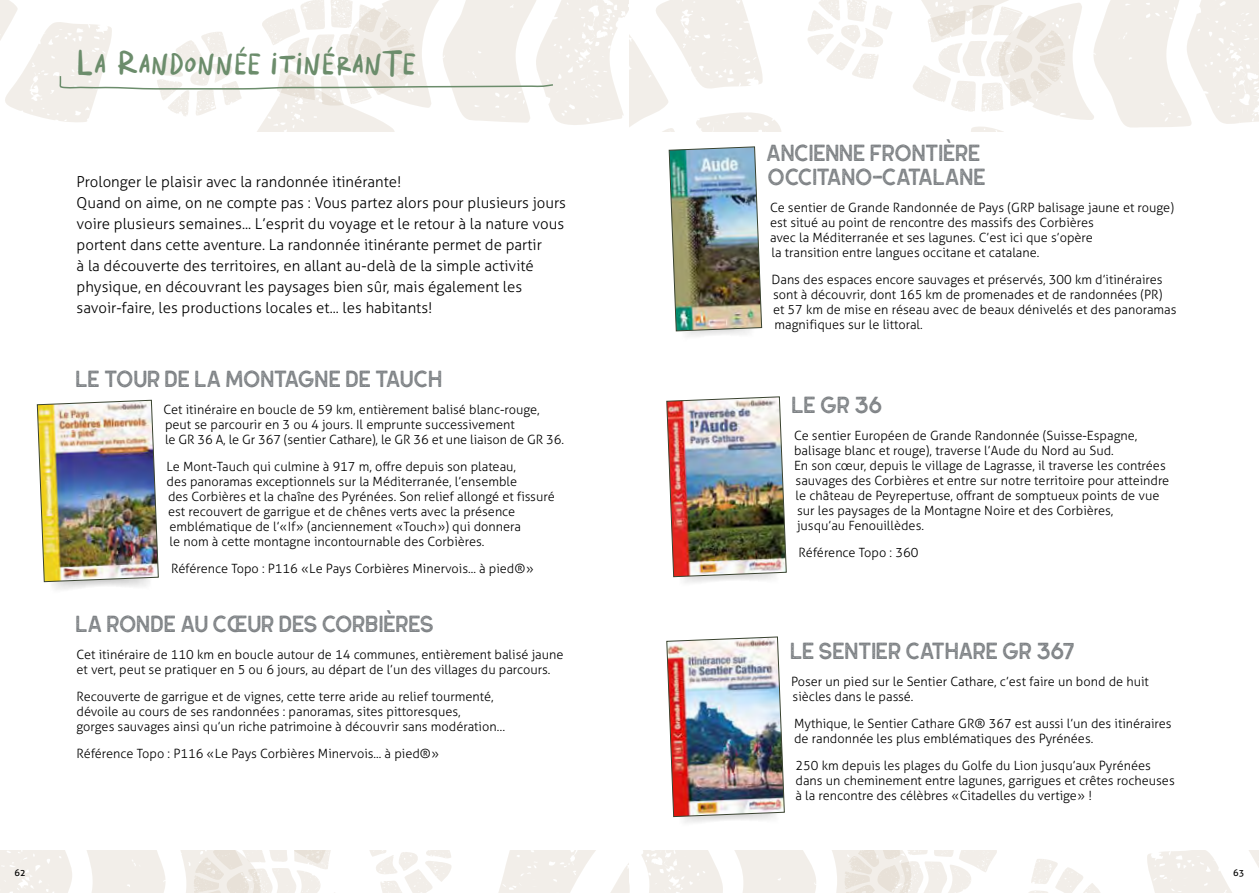
<style>
.page{position:relative;width:1259px;height:893px;background:#fff}
.page>*{position:absolute;margin:0;border:0;box-sizing:border-box;transform-origin:0 0}
.t1{font:36px "Boyrun";letter-spacing:-.01em;color:#6c8d6c}
.t2{font:22.5px/24px "Hillstown Sans Aged";color:#7e8285}
.t3{font:300 15px/21px "Aller";color:#000}
.t4{font:300 12.75px/15px "Aller";color:#000}
.t5{font:9.3px "Aller";color:#000}
</style>
<div class="page">
<svg style="left:807px;top:0;width:452px;height:132px"></svg>
<svg style="left:0;top:850px;width:451px;height:43px"></svg>
<svg style="left:1147px;top:850px;width:112px;height:43px"></svg>
<svg style="left:498px;top:850px;width:499px;height:43px"></svg>
<svg style="left:1029px;top:859px;width:71px;height:34px"></svg>
<img style="left:37px;top:400px;width:122px;height:190px">
<img style="left:668px;top:146px;width:94px;height:191px">
<img style="left:666px;top:636px;width:119px;height:187px">
<img style="left:666px;top:396px;width:121px;height:187px">
<svg style="left:0;top:0;width:781px;height:132px"></svg>
<h1 class="t1" style="left:77px;top:44px;width:341px">La Randonnée itinéranTe</h1>
<p class="t3" style="left:77px;top:172px;width:491px">Prolonger le plaisir avec la randonnée itinérante!<br>Quand on aime, on ne compte pas : Vous partez alors pour plusieurs jours voire plusieurs semaines... L’esprit du voyage et le retour à la nature vous portent dans cette aventure. La randonnée itinérante permet de partir<br>à la découverte des territoires, en allant au-delà de la simple activité physique, en découvrant les paysages bien sûr, mais également les savoir-faire, les productions locales et... les habitants!</p>
<h2 class="t2" style="left:77px;top:367px;width:368px">LE TOUR DE LA MONTAGNE DE TAUCH</h2>
<p class="t4" style="left:164px;top:402px;width:402px">Cet itinéraire en boucle de 59 km, entièrement balisé blanc-rouge, peut se parcourir en 3 ou 4 jours. Il emprunte successivement<br>le GR 36 A, le Gr 367 (sentier Cathare), le GR 36 et une liaison de GR 36.</p>
<p class="t4" style="left:167px;top:459px;width:390px">Le Mont-Tauch qui culmine à 917 m, offre depuis son plateau,<br>des panoramas exceptionnels sur la Méditerranée, l’ensemble<br>des Corbières et la chaîne des Pyrénées. Son relief allongé et fissuré est recouvert de garrigue et de chênes verts avec la présence emblématique de l’«If» (anciennement «Touch») qui donnera<br>le nom à cette montagne incontournable des Corbières.</p>
<p class="t4" style="left:171px;top:561px;width:364px">Référence Topo : P116 «Le Pays Corbières Minervois... à pied®»</p>
<h2 class="t2" style="left:77px;top:612px;width:360px">LA RONDE AU CŒUR DES CORBIÈRES</h2>
<p class="t4" style="left:77px;top:647px;width:488px">Cet itinéraire de 110 km en boucle autour de 14 communes, entièrement balisé jaune et vert, peut se pratiquer en 5 ou 6 jours, au départ de l’un des villages du parcours.</p>
<p class="t4" style="left:77px;top:689px;width:430px">Recouverte de garrigue et de vignes, cette terre aride au relief tourmenté, dévoile au cours de ses randonnées : panoramas, sites pittoresques,<br>gorges sauvages ainsi qu’un riche patrimoine à découvrir sans modération…</p>
<p class="t4" style="left:77px;top:746px;width:364px">Référence Topo : P116 «Le Pays Corbières Minervois... à pied®»</p>
<h2 class="t2" style="left:767px;top:141px;width:221px">ANCIENNE FRONTIÈRE<br>OCCITANO-CATALANE</h2>
<p class="t4" style="left:770px;top:200px;width:405px">Ce sentier de Grande Randonnée de Pays (GRP balisage jaune et rouge) est situé au point de rencontre des massifs des Corbières<br>avec la Méditerranée et ses lagunes. C’est ici que s’opère<br>la transition entre langues occitane et catalane.</p>
<p class="t4" style="left:771px;top:272px;width:406px">Dans des espaces encore sauvages et préservés, 300 km d’itinéraires sont à découvrir, dont 165 km de promenades et de randonnées (PR)<br>et 57 km de mise en réseau avec de beaux dénivelés et des panoramas magnifiques sur le littoral.</p>
<h2 class="t2" style="left:792px;top:393px;width:92px">LE GR 36</h2>
<p class="t4" style="left:794px;top:428px;width:377px">Ce sentier Européen de Grande Randonnée (Suisse-Espagne, balisage blanc et rouge), traverse l’Aude du Nord au Sud.<br>En son cœur, depuis le village de Lagrasse, il traverse les contrées sauvages des Corbières et entre sur notre territoire pour atteindre le château de Peyrepertuse, offrant de somptueux points de vue sur les paysages de la Montagne Noire et des Corbières,<br>jusqu’au Fenouillèdes.</p>
<p class="t4" style="left:798px;top:545px;width:121px">Référence Topo : 360</p>
<h2 class="t2" style="left:791px;top:639px;width:286px">LE SENTIER CATHARE GR 367</h2>
<p class="t4" style="left:791px;top:674px;width:359px">Poser un pied sur le Sentier Cathare, c’est faire un bond de huit siècles dans le passé.</p>
<p class="t4" style="left:794px;top:716px;width:379px">Mythique, le Sentier Cathare GR® 367 est aussi l’un des itinéraires de randonnée les plus emblématiques des Pyrénées.</p>
<p class="t4" style="left:795px;top:758px;width:381px">250 km depuis les plages du Golfe du Lion jusqu’aux Pyrénées dans un cheminement entre lagunes, garrigues et crêtes rocheuses à la rencontre des célèbres «Citadelles du vertige» !</p>
<p class="t5" style="left:15px;top:867px;width:13px">62</p>
<p class="t5" style="left:1233px;top:867px;width:13px">63</p>
</div>
